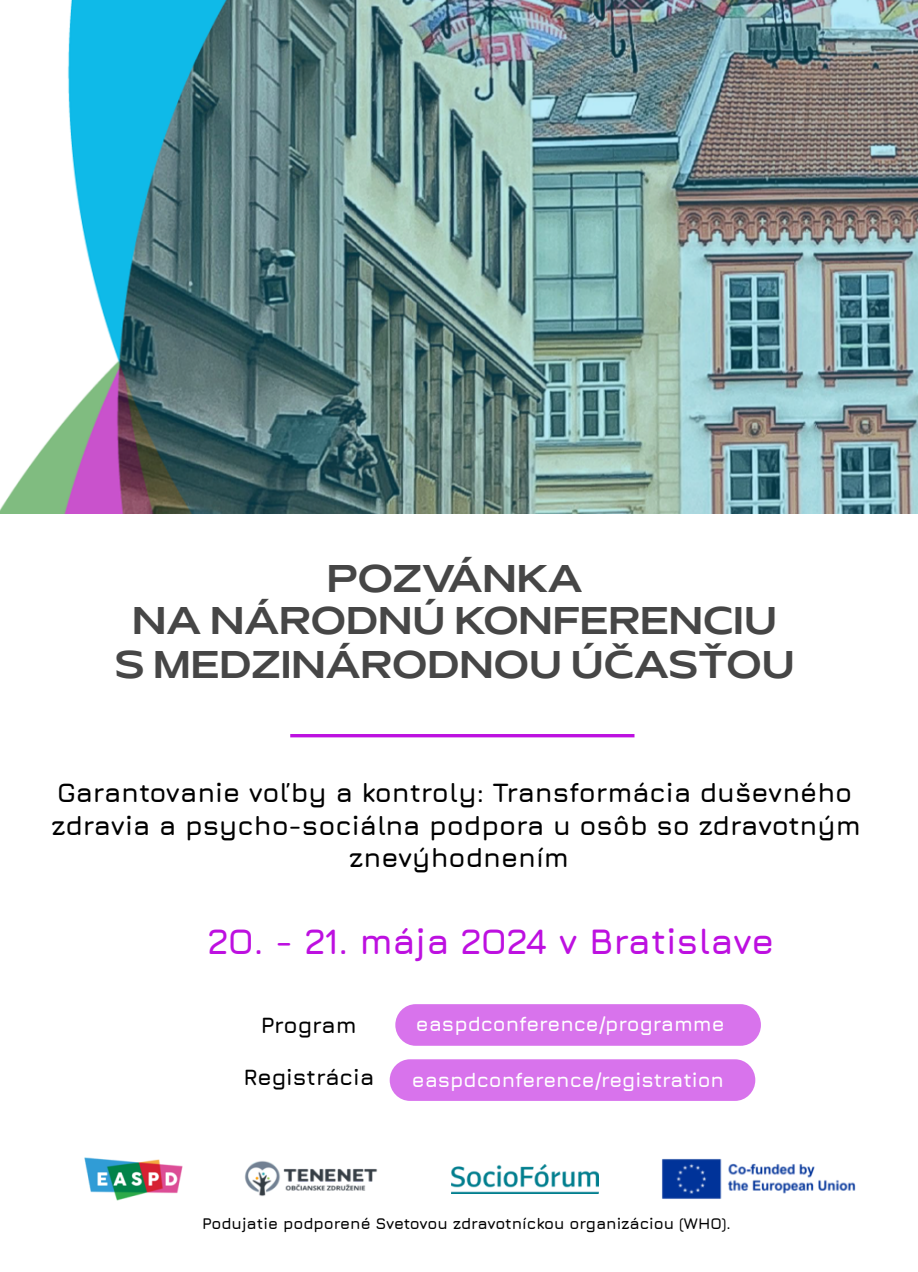
<style>
.page{position:relative;width:918px;height:1272px;background:#fff}
.page>*{position:absolute;margin:0;border:0;box-sizing:border-box;transform-origin:0 0}
.t1{font:36px "Mattone 150";color:#464646}
.t2{font:700 36px "Jura";letter-spacing:-.01em;color:#bd10e0}
.t3{font:700 27px/32.7px "Jura";color:#000;text-align:center}
.t4{font:700 22.5px "Jura";color:#000}
.t5{font:700 20.25px "Jura";color:#fff}
.t6{font:700 15.75px "Jura";color:#000}
</style>
<div class="page">
<img style="left:0;top:0;width:918px;height:514px">
<hr style="left:290px;top:734px;width:344px;height:3px;background:#bd10e0">
<div style="left:390px;top:1059px;width:365px;height:42px;background:#d873ec;border-radius:21px"></div>
<div style="left:395px;top:1004px;width:366px;height:42px;background:#d873ec;border-radius:21px"></div>
<img style="left:662px;top:1158px;width:194px;height:41px">
<img style="left:244px;top:1161px;width:134px;height:35px">
<img style="left:452px;top:1164px;width:147px;height:29px">
<img style="left:84px;top:1157px;width:99px;height:44px">
<p class="t1" style="left:327px;top:563px;width:257px">POZVÁNKA</p>
<p class="t1" style="left:132px;top:606px;width:646px">NA NÁRODNÚ KONFERENCIU</p>
<p class="t1" style="left:114px;top:650px;width:682px">S MEDZINÁRODNOU ÚČASŤOU</p>
<p class="t3" style="left:51px;top:776px;width:811px">Garantovanie voľby a kontroly: Transformácia duševného zdravia a psycho-sociálna podpora u osôb so zdravotným znevýhodnením</p>
<p class="t2" style="left:208px;top:919px;width:568px">2O. - 21. mája 2O24 v Bratislave</p>
<p class="t4" style="left:261px;top:1011px;width:97px">Program</p>
<p class="t5" style="left:416px;top:1011px;width:310px">easpdconference/programme</p>
<p class="t4" style="left:243px;top:1063px;width:132px">Registrácia</p>
<p class="t5" style="left:412px;top:1067px;width:314px">easpdconference/registration</p>
<p class="t6" style="left:202px;top:1214px;width:530px">Podujatie podporené Svetovou zdravotníckou organizáciou (WHO).</p>
</div>
